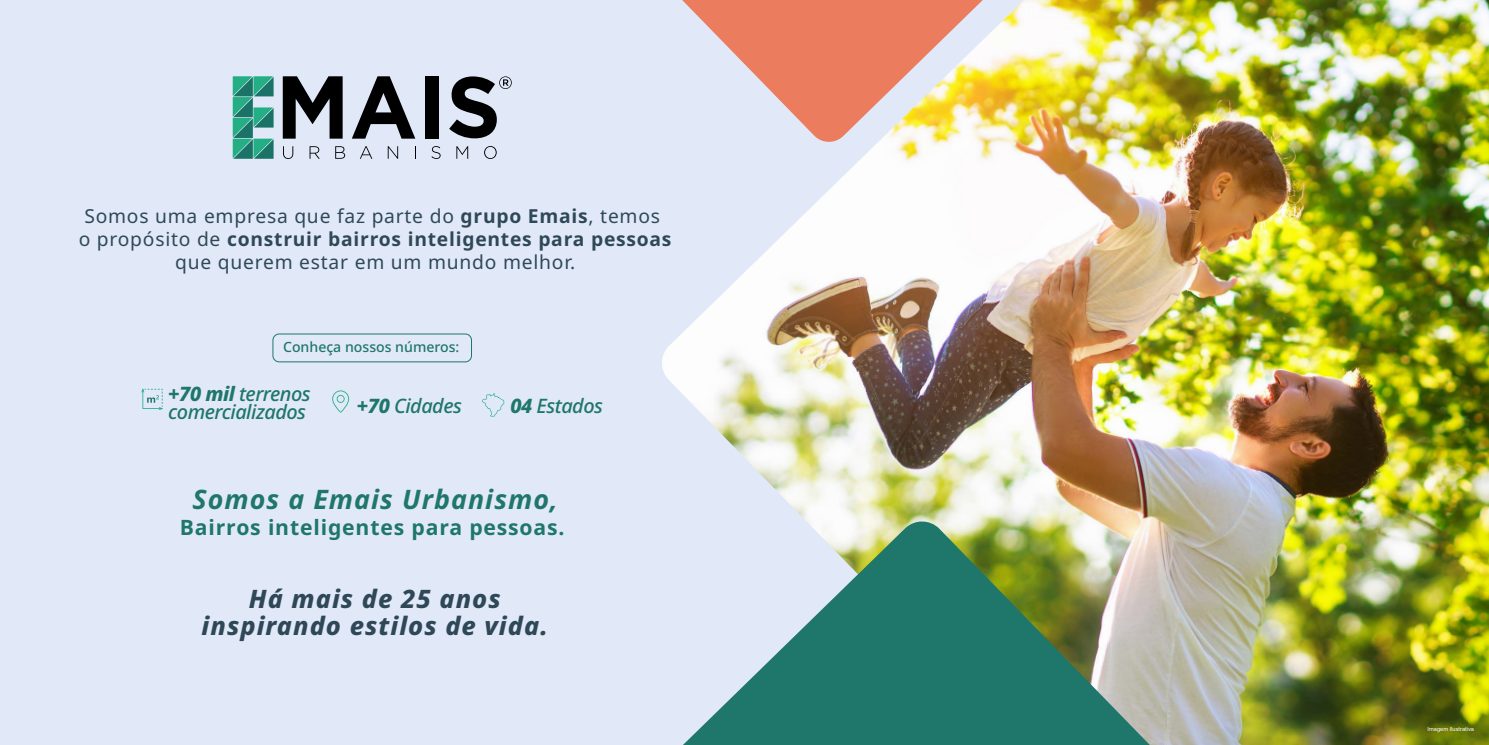
<style>
.page{position:relative;width:1489px;height:745px;background:#fff}
.page>*{position:absolute;margin:0;border:0;box-sizing:border-box;transform-origin:0 0}
.t1{font:italic 700 26.78px "Noto Sans";letter-spacing:.04em;color:#1f766a}
.t2{font:italic 800 25.38px/26.2px "Noto Sans";letter-spacing:.04em;color:#2f4858;text-align:center}
.t3{font:700 21.18px "Noto Sans";letter-spacing:.04em;color:#1f766a}
.t4{font:italic 500 19.86px/18.5px "Noto Sans";letter-spacing:-.025em;color:#1f766a}
.t5{font:19.25px/23.1px "Noto Sans";letter-spacing:.04em;color:#2f4858;text-align:center}
.t6{font:500 14.09px "Noto Sans";color:#1f766a}
.t7{font:5.69px "Arial";color:#fff}
.s1{font-weight:700}
.s2{font-weight:800}
</style>
<div class="page">
<div style="left:0;top:0;width:1488px;height:744px;background:#e1e9f8"></div>
<svg style="left:233px;top:76px;width:40px;height:83px;background:#45a18f"></svg>
<svg style="left:283px;top:76px;width:59px;height:62px"></svg>
<svg style="left:352px;top:76px;width:63px;height:62px"></svg>
<div style="left:425px;top:76px;width:13px;height:62px;background:#000"></div>
<svg style="left:283px;top:146px;width:10px;height:13px"></svg>
<svg style="left:309px;top:146px;width:11px;height:13px"></svg>
<svg style="left:335px;top:146px;width:10px;height:13px"></svg>
<svg style="left:360px;top:146px;width:12px;height:13px"></svg>
<svg style="left:388px;top:146px;width:10px;height:13px"></svg>
<svg style="left:415px;top:146px;width:1px;height:13px"></svg>
<svg style="left:431px;top:146px;width:9px;height:13px"></svg>
<svg style="left:456px;top:146px;width:12px;height:13px"></svg>
<svg style="left:484px;top:146px;width:12px;height:13px"></svg>
<svg style="left:449px;top:76px;width:62px;height:62px"></svg>
<img style="left:662px;top:0;width:826px;height:744px">
<img style="left:662px;top:518px;width:589px;height:226px">
<svg style="left:141px;top:388px;width:22px;height:22px"></svg>
<svg style="left:332px;top:390px;width:17px;height:22px"></svg>
<svg style="left:482px;top:393px;width:22px;height:23px"></svg>
<div style="left:272px;top:333px;width:200px;height:29px;border:1px solid #1f766a;border-radius:6px"></div>
<p class="t5" style="left:79px;top:204px;width:594px">Somos uma empresa que faz parte do <span class="s1">grupo Emais</span>, temos<br>o propósito de <span class="s1">construir bairros inteligentes para pessoas </span>que querem estar em um mundo melhor.</p>
<p class="t6" style="left:283px;top:339px;width:178px">Conheça nossos números:</p>
<p class="t4" style="left:168px;top:384px;width:144px"><span class="s2">+70 mil</span> terrenos comercializados</p>
<p class="t4" style="left:357px;top:396px;width:106px"><span class="s2">+70</span> Cidades</p>
<p class="t4" style="left:510px;top:396px;width:94px"><span class="s2">04</span> Estados</p>
<h1 class="t1" style="left:192px;top:480px;width:367px">Somos a Emais Urbanismo,</h1>
<p class="t3" style="left:180px;top:514px;width:386px">Bairros inteligentes para pessoas.</p>
<h2 class="t2" style="left:202px;top:586px;width:348px">Há mais de 25 anos inspirando estilos de vida.</h2>
<p class="t7" style="left:1427px;top:725px;width:48px">Imagem Ilustrativa</p>
</div>
